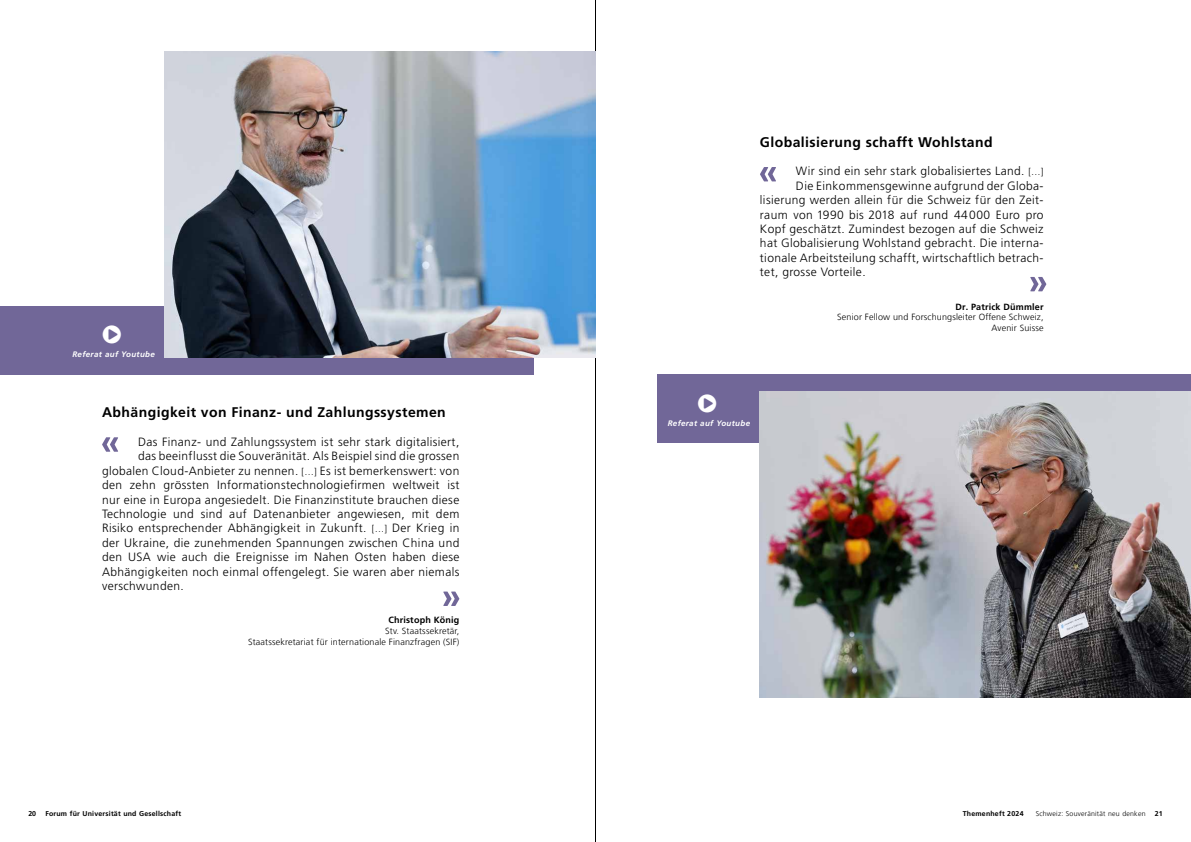
<style>
.page{position:relative;width:1191px;height:842px;background:#fff}
.page>*{position:absolute;margin:0;border:0;box-sizing:border-box;transform-origin:0 0}
.t1{font:29px "Shuriken Std Boy";color:#fff}
.t2{font:700 14px "Frutiger LT Pro";letter-spacing:.03em;color:#000}
.t3{font:300 12px "Frutiger LT Pro";letter-spacing:.03em;color:#000}
.t4{font:300 9px/10.8px "Frutiger LT Com";letter-spacing:.02em;color:#000;text-align:right}
.t5{font:700 9px "Frutiger LT Com";letter-spacing:.02em;color:#000}
.t6{font:italic 700 8px "Frutiger LT Pro";letter-spacing:.04em;color:#fff}
.t7{font:700 7px "Frutiger LT Com";letter-spacing:.03em;color:#000}
.t8{font:300 7px "Frutiger LT Com";letter-spacing:.03em;color:#000}
.s1{font-size:9.5px}
</style>
<div class="page">
<hr style="left:595px;top:0;width:1px;height:842px;background:#000">
<div style="left:0;top:306px;width:533px;height:68px;background:#716798"></div>
<img style="left:164px;top:51px;width:431px;height:306px">
<div style="left:658px;top:374px;width:533px;height:68px;background:#716798"></div>
<img style="left:760px;top:391px;width:431px;height:306px">
<svg style="left:760px;top:167px;width:16px;height:14px"></svg>
<svg style="left:102px;top:437px;width:16px;height:15px"></svg>
<svg style="left:443px;top:591px;width:16px;height:15px"></svg>
<svg style="left:1030px;top:277px;width:16px;height:14px"></svg>
<h1 class="t1" style="left:102px;top:315px;width:21px">o</h1>
<p class="t6" style="left:72px;top:350px;width:84px">Referat auf Youtube</p>
<p class="t2" style="left:102px;top:404px;width:345px">Abhängigkeit von Finanz- und Zahlungssystemen</p>
<p class="t3" style="left:138px;top:435px;width:323px">Das Finanz- und Zahlungssystem ist sehr stark digitalisiert,</p>
<p class="t3" style="left:138px;top:449px;width:323px">das beeinflusst die Souveränität. Als Beispiel sind die grossen</p>
<p class="t3" style="left:102px;top:464px;width:359px">globalen Cloud-Anbieter zu nennen. <span class="s1">[…]</span> Es ist bemerkenswert: von</p>
<p class="t3" style="left:102px;top:478px;width:359px">den zehn grössten Informationstechnologiefirmen weltweit ist</p>
<p class="t3" style="left:102px;top:492px;width:359px">nur eine in Europa angesiedelt. Die Finanzinstitute brauchen diese</p>
<p class="t3" style="left:102px;top:507px;width:359px">Technologie und sind auf Datenanbieter angewiesen, mit dem</p>
<p class="t3" style="left:102px;top:521px;width:359px">Risiko entsprechender Abhängigkeit in Zukunft. <span class="s1">[…]</span> Der Krieg in</p>
<p class="t3" style="left:102px;top:536px;width:359px">der Ukraine, die zunehmenden Spannungen zwischen China und</p>
<p class="t3" style="left:102px;top:550px;width:359px">den USA wie auch die Ereignisse im Nahen Osten haben diese</p>
<p class="t3" style="left:102px;top:564px;width:359px">Abhängigkeiten noch einmal offengelegt. Sie waren aber niemals</p>
<p class="t3" style="left:102px;top:579px;width:83px">verschwunden.</p>
<p class="t5" style="left:388px;top:615px;width:72px">Christoph König</p>
<p class="t4" style="left:248px;top:626px;width:213px">Stv. Staatssekretär,<br>Staatssekretariat für internationale Finanzfragen (SIF)</p>
<p class="t2" style="left:760px;top:133px;width:234px">Globalisierung schafft Wohlstand</p>
<p class="t3" style="left:796px;top:164px;width:249px">Wir sind ein sehr stark globalisiertes Land. <span class="s1">[…]</span></p>
<p class="t3" style="left:796px;top:179px;width:249px">Die Einkommensgewinne aufgrund der Globa-</p>
<p class="t3" style="left:760px;top:193px;width:285px">lisierung werden allein für die Schweiz für den Zeit-</p>
<p class="t3" style="left:760px;top:207px;width:285px">raum von 1990 bis 2018 auf rund 44000 Euro pro</p>
<p class="t3" style="left:760px;top:222px;width:285px">Kopf geschätzt. Zumindest bezogen auf die Schweiz</p>
<p class="t3" style="left:760px;top:236px;width:285px">hat Globalisierung Wohlstand gebracht. Die interna-</p>
<p class="t3" style="left:760px;top:251px;width:285px">tionale Arbeitsteilung schafft, wirtschaftlich betrach-</p>
<p class="t3" style="left:760px;top:265px;width:107px">tet, grosse Vorteile.</p>
<p class="t5" style="left:955px;top:301px;width:90px">Dr. Patrick Dümmler</p>
<p class="t4" style="left:837px;top:312px;width:208px">Senior Fellow und Forschungsleiter Offene Schweiz,<br>Avenir Suisse</p>
<h1 class="t1" style="left:697px;top:385px;width:21px">o</h1>
<p class="t6" style="left:667px;top:419px;width:84px">Referat auf Youtube</p>
<p class="t7" style="left:28px;top:810px;width:9px">20</p>
<p class="t7" style="left:45px;top:810px;width:137px">Forum für Universität und Gesellschaft</p>
<p class="t7" style="left:962px;top:810px;width:63px">Themenheft 2024</p>
<p class="t8" style="left:1035px;top:810px;width:111px">Schweiz: Souveränität neu denken</p>
<p class="t7" style="left:1154px;top:810px;width:9px">21</p>
</div>
